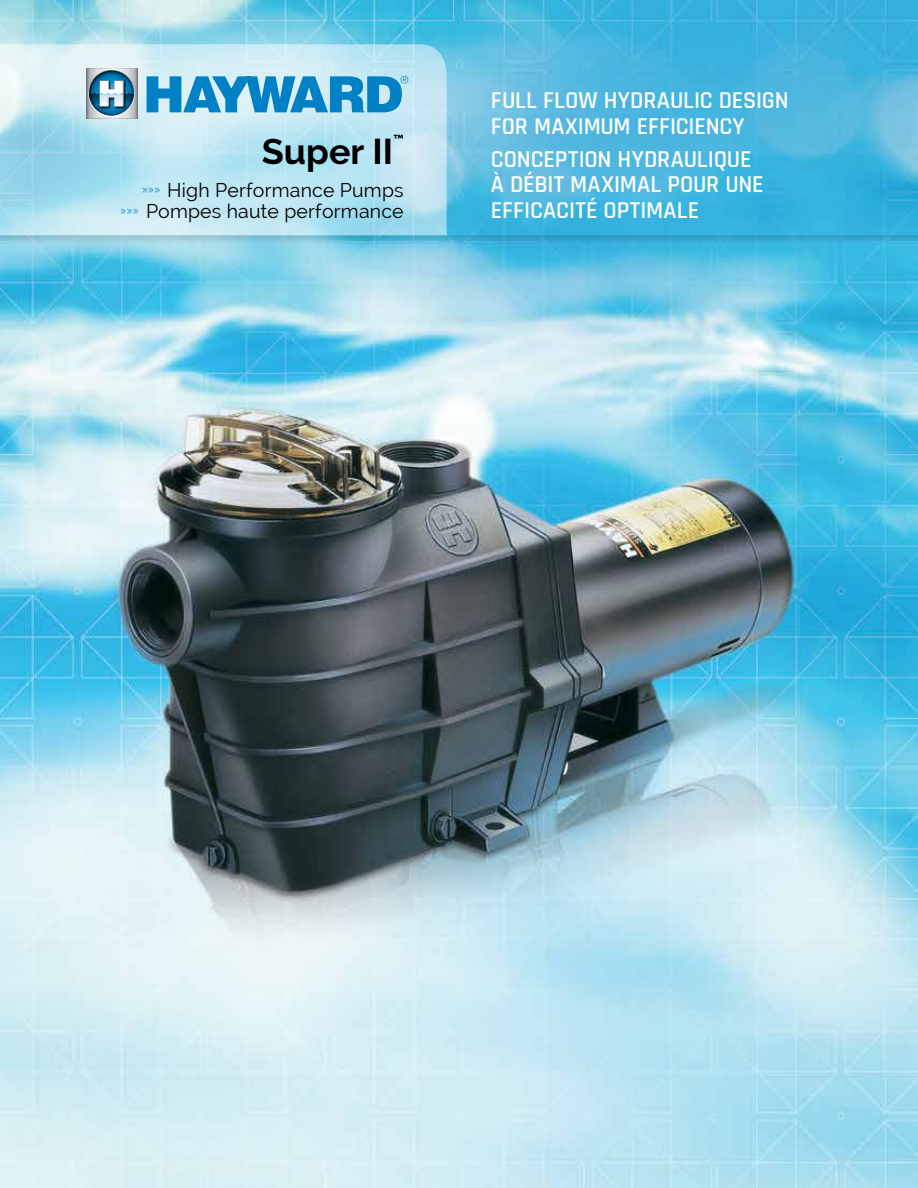
<style>
.page{position:relative;width:918px;height:1188px;background:#fff}
.page>*{position:absolute;margin:0;border:0;box-sizing:border-box;transform-origin:0 0}
.t1{font:700 36px "Raleway";color:#000}
.t2{font:600 24px/25.5px "Rajdhani";letter-spacing:-.005em;color:#fff}
.t3{font:19.5px/21px "Raleway";letter-spacing:.01em;color:#000;text-align:right}
.t4{font:700 12.9px "Raleway";color:#000}
</style>
<div class="page">
<img style="left:0;top:0;width:918px;height:1188px">
<svg style="left:0;top:236px;width:918px;height:9px;background:#5cb9d7"></svg>
<svg style="left:0;top:44px;width:447px;height:191px;background:#bce5f1"></svg>
<img style="left:75px;top:56px;width:75px;height:69px">
<svg style="left:86px;top:68px;width:51px;height:1px"></svg>
<svg style="left:89px;top:71px;width:45px;height:45px"></svg>
<svg style="left:86px;top:81px;width:51px;height:38px;background:#7b9fb3"></svg>
<svg style="left:147px;top:76px;width:261px;height:36px;background:#48a5d6"></svg>
<p class="t4" style="left:393px;top:132px;width:12px">™</p>
<h1 class="t1" style="left:262px;top:130px;width:133px">Super II</h1>
<p class="t3" style="left:120px;top:179px;width:285px"><sup>»»»</sup> High Performance Pumps <sup>»»»</sup> Pompes haute performance</p>
<p class="t2" style="left:491px;top:88px;width:299px">FULL FLOW HYDRAULIC DESIGN<br>FOR MAXIMUM EFFICIENCY</p>
<p class="t2" style="left:491px;top:147px;width:274px">CONCEPTION HYDRAULIQUE<br>À DÉBIT MAXIMAL POUR UNE<br>EFFICACITÉ OPTIMALE</p>
</div>
